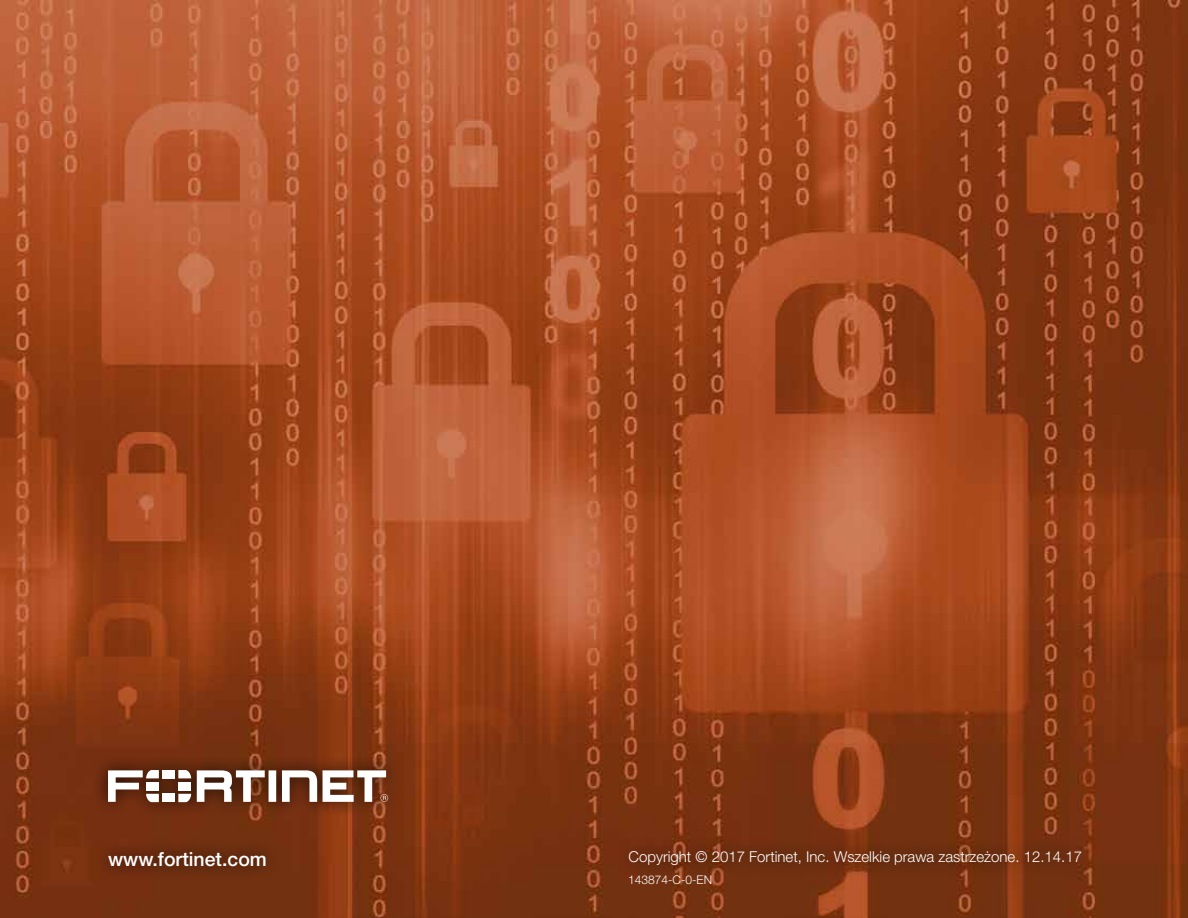
<style>
.page{position:relative;width:1188px;height:918px;background:#fff}
.page>*{position:absolute;margin:0;border:0;box-sizing:border-box;transform-origin:0 0}
.t1{font:500 19.5px "Helvetica Neue LT Pro";color:#fff}
.t2{font:300 15px "Helvetica Neue LT Pro";color:#fff}
.t3{font:300 12px "Helvetica Neue LT Pro";color:#fff}
</style>
<div class="page">
<img style="left:0;top:0;width:1188px;height:918px">
<div style="left:615px;top:837px;width:479px;height:43px;background:#000;opacity:.75"></div>
<div style="left:94px;top:838px;width:186px;height:42px;background:#000;opacity:.75"></div>
<div style="left:93px;top:755px;width:308px;height:62px;background:#000;opacity:.75"></div>
<svg style="left:197px;top:770px;width:79px;height:32px"></svg>
<svg style="left:282px;top:770px;width:35px;height:32px"></svg>
<svg style="left:323px;top:770px;width:65px;height:32px"></svg>
<div style="left:162px;top:770px;width:13px;height:8px;background:#fff"></div>
<div style="left:162px;top:794px;width:13px;height:8px;background:#fff"></div>
<div style="left:178px;top:782px;width:13px;height:8px;background:#fff"></div>
<svg style="left:108px;top:770px;width:51px;height:32px"></svg>
<svg style="left:178px;top:770px;width:13px;height:8px"></svg>
<svg style="left:178px;top:794px;width:13px;height:8px"></svg>
<h1 class="t1" style="left:108px;top:847px;width:160px">www.fortinet.com</h1>
<p class="t2" style="left:629px;top:848px;width:455px">Copyright © 2017 Fortinet, Inc. Wszelkie prawa zastrzeżone. 12.14.17</p>
<p class="t3" style="left:628px;top:873px;width:86px">143874-C-0-EN</p>
</div>
